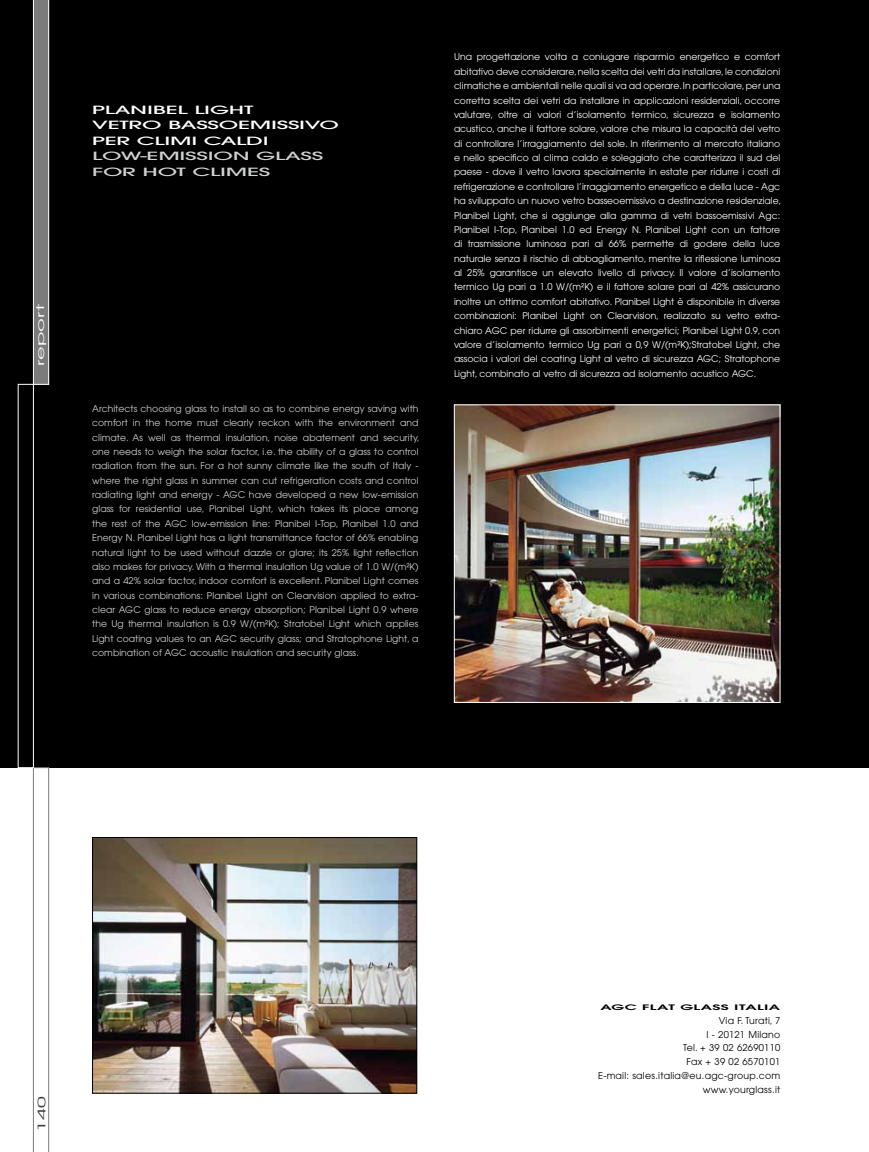
<style>
.page{position:relative;width:869px;height:1152px;background:#fff}
.page>*{position:absolute;margin:0;border:0;box-sizing:border-box;transform-origin:0 0}
.t1{font:500 11.25px/15.6px "Avant Garde";letter-spacing:-.01em;color:#fff;scale:2.04 1}
.t2{font:500 11.25px/15.6px "Avant Garde";letter-spacing:-.01em;color:#d0d1d2;scale:2.04 1}
.t3{font:10.38px "Avant Garde";color:#fff;scale:2.04 1}
.t4{font:10.38px "Avant Garde";color:#3e3d40;scale:2.04 1}
.t5{font:9.38px/13.8px "Avant Garde";letter-spacing:.025em;color:#000;text-align:right}
.t6{font:9.25px/14.4px "Avant Garde";color:#fff;text-align:justify}
.t7{font:9.25px/14.4px "Avant Garde";letter-spacing:.005em;color:#d0d1d2;text-align:justify}
.t8{font:600 7.5px "Avant Garde";letter-spacing:.025em;color:#000;scale:2.04 1}
</style>
<div class="page">
<div style="left:0;top:0;width:868px;height:768px;background:#000"></div>
<hr style="left:868px;top:768px;width:1px;height:384px;background:#000">
<svg style="left:33px;top:0;width:16px;height:385px;background:#898989"></svg>
<svg style="left:33px;top:767px;width:16px;height:385px"></svg>
<div style="left:18px;top:384px;width:16px;height:384px;border:1px solid #fff"></div>
<img style="left:456px;top:406px;width:322px;height:295px">
<div style="left:454px;top:404px;width:326px;height:299px;border:1px solid #fff"></div>
<img style="left:94px;top:839px;width:321px;height:252px">
<div style="left:92px;top:837px;width:325px;height:256px;border:1px solid #000"></div>
<p class="t3" style="left:34px;top:366px;width:32px;rotate:-90deg">report</p>
<p class="t1" style="left:92px;top:102px;width:122px">PLANIBEL LIGHT<br>VETRO BASSOEMISSIVO<br>PER CLIMI CALDI</p>
<p class="t2" style="left:92px;top:148px;width:115px">LOW-EMISSION GLASS<br>FOR HOT CLIMES</p>
<p class="t7" style="left:92px;top:401px;width:329px">Architects choosing glass to install so as to combine energy saving with comfort in the home must clearly reckon with the environment and climate. As well as thermal insulation, noise abatement and security, one needs to weigh the solar factor, i.e. the ability of a glass to control radiation from the sun. For a hot sunny climate like the south of Italy - where the right glass in summer can cut refrigeration costs and control radiating light and energy - AGC have developed a new low-emission glass for residential use, Planibel Light, which takes its place among the rest of the AGC low-emission line: Planibel I-Top, Planibel 1.0 and Energy N. Planibel Light has a light transmittance factor of 66% enabling natural light to be used without dazzle or glare; its 25% light reflection also makes for privacy. With a thermal insulation Ug value of 1.0 W/(m²K) and a 42% solar factor, indoor comfort is excellent. Planibel Light comes in various combinations: Planibel Light on Clearvision applied to extra&shy;clear AGC glass to reduce energy absorption; Planibel Light 0.9 where the Ug thermal insulation is 0.9 W/(m²K); Stratobel Light which applies Light coating values to an AGC security glass; and Stratophone Light, a combination of AGC acoustic insulation and security glass.</p>
<p class="t6" style="left:454px;top:50px;width:329px">Una progettazione volta a coniugare risparmio energetico e comfort abitativo deve considerare, nella scelta dei vetri da installare, le condizioni climatiche e ambientali nelle quali si va ad operare. In particolare, per una corretta scelta dei vetri da installare in applicazioni residenziali, occorre valutare, oltre ai valori d’isolamento termico, sicurezza e isolamento acustico, anche il fattore solare, valore che misura la capacità del vetro di controllare l’irraggiamento del sole. In riferimento al mercato italiano e nello specifico al clima caldo e soleggiato che caratterizza il sud del paese - dove il vetro lavora specialmente in estate per ridurre i costi di refrigerazione e controllare l’irraggiamento energetico e della luce - Agc ha sviluppato un nuovo vetro basseoemissivo a destinazione residenziale, Planibel Light, che si aggiunge alla gamma di vetri bassoemissivi Agc:<br>Planibel I-Top, Planibel 1.0 ed Energy N. Planibel Light con un fattore di trasmissione luminosa pari al 66% permette di godere della luce naturale senza il rischio di abbagliamento, mentre la riflessione luminosa al 25% garantisce un elevato livello di privacy. Il valore d’isolamento termico Ug pari a 1.0 W/(m²K) e il fattore solare pari al 42% assicurano inoltre un ottimo comfort abitativo. Planibel Light è disponibile in diverse combinazioni: Planibel Light on Clearvision, realizzato su vetro extra&shy;chiaro AGC per ridurre gli assorbimenti energetici; Planibel Light 0.9, con valore d’isolamento termico Ug pari a 0,9 W/(m²K);Stratobel Light, che associa i valori del coating Light al vetro di sicurezza AGC; Stratophone Light, combinato al vetro di sicurezza ad isolamento acustico AGC.</p>
<p class="t4" style="left:35px;top:1131px;width:19px;rotate:-90deg">140</p>
<p class="t8" style="left:600px;top:1002px;width:51px">AGC FLAT GLA</p>
<p class="t8" style="left:712px;top:1002px;width:19px">SS ITAL</p>
<p class="t8" style="left:764px;top:1002px;width:9px">IA</p>
<p class="t5" style="left:598px;top:1013px;width:184px">Via F. Turati, 7<br>I - 20121 Milano<br>Tel. + 39 02 62690110<br>Fax + 39 02 6570101<br>E-mail: sales.italia@eu.agc-group.com www.yourglass.it</p>
</div>
